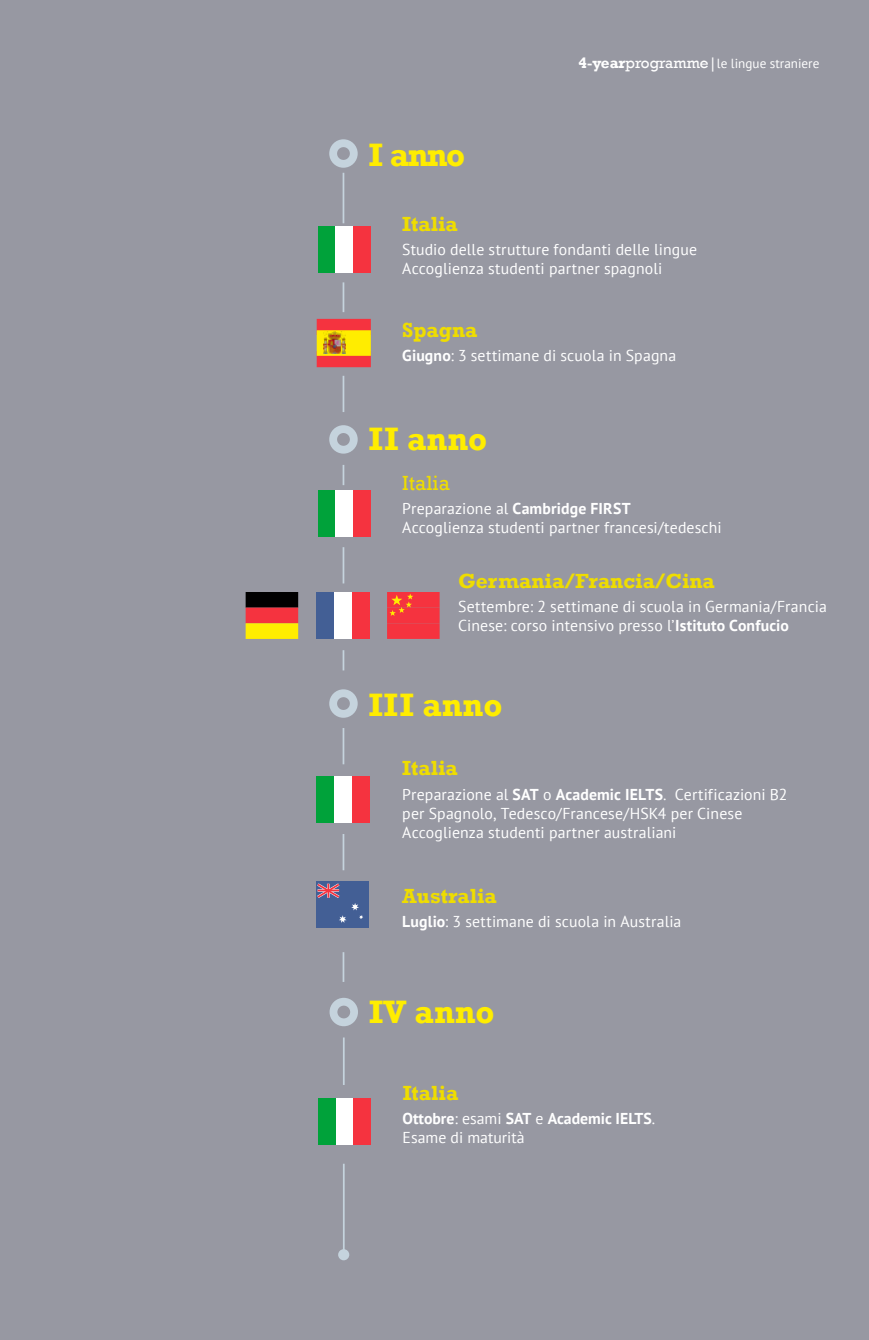
<style>
.page{position:relative;width:869px;height:1340px;background:#fff}
.page>*{position:absolute;margin:0;border:0;box-sizing:border-box;transform-origin:0 0}
.t1{font:700 33.25px "Rockwell";color:#ffed00}
.t2{font:700 21px "Rockwell";color:#efdd00}
.t3{font:21px "Rockwell";color:#efdd00}
.t4{font:15.75px/19.2px "PT Sans";letter-spacing:.01em;color:#fff}
.t5{font:700 15.75px/19.2px "PT Sans";color:#fff}
.t6{font:13.12px "PT Sans";color:#fff}
.s1{font-family:"Rockwell";font-weight:700;font-size:15.4px}
.s2{font-family:"Rockwell";font-size:15.4px}
.s3{font-weight:700}
.s4{font-weight:400}
</style>
<div class="page">
<div style="left:0;top:1px;width:868px;height:1338px;background:#9798a2"></div>
<hr style="left:342px;top:728px;width:2px;height:36px;background:#c5d3dd">
<hr style="left:342px;top:952px;width:2px;height:29px;background:#c5d3dd">
<div style="left:245px;top:592px;width:53px;height:15px;background:#000"></div>
<div style="left:245px;top:607px;width:53px;height:16px;background:#f5333f"></div>
<div style="left:245px;top:623px;width:53px;height:16px;background:#ffed00"></div>
<div style="left:329px;top:689px;width:28px;height:28px;border:8px solid #c5d3dd;border-radius:50%"></div>
<div style="left:387px;top:592px;width:52px;height:15px;background:#f5333f"></div>
<div style="left:387px;top:607px;width:52px;height:16px;background:#f5333f"></div>
<div style="left:387px;top:623px;width:52px;height:16px;background:#f5333f"></div>
<svg style="left:389px;top:593px;width:24px;height:23px"></svg>
<div style="left:316px;top:592px;width:18px;height:47px;background:#435f95"></div>
<div style="left:334px;top:592px;width:17px;height:47px;background:#fff"></div>
<div style="left:351px;top:592px;width:18px;height:47px;background:#f5333f"></div>
<div style="left:316px;top:775px;width:18px;height:47px;background:#00a23a"></div>
<div style="left:334px;top:775px;width:17px;height:47px;background:#fff"></div>
<div style="left:351px;top:775px;width:18px;height:47px;background:#f5333f"></div>
<div style="left:316px;top:881px;width:52px;height:47px;background:#435f95"></div>
<svg style="left:317px;top:883px;width:46px;height:39px"></svg>
<hr style="left:317px;top:889px;width:22px;height:2px;background:#f5333f">
<hr style="left:342px;top:465px;width:2px;height:20px;background:#c5d3dd">
<hr style="left:342px;top:650px;width:2px;height:20px;background:#c5d3dd">
<hr style="left:342px;top:547px;width:2px;height:36px;background:#c5d3dd">
<hr style="left:342px;top:834px;width:2px;height:36px;background:#c5d3dd">
<div style="left:329px;top:425px;width:28px;height:28px;border:8px solid #c5d3dd;border-radius:50%"></div>
<div style="left:317px;top:490px;width:18px;height:47px;background:#00a23a"></div>
<div style="left:335px;top:490px;width:18px;height:47px;background:#fff"></div>
<div style="left:353px;top:490px;width:18px;height:47px;background:#f5333f"></div>
<hr style="left:342px;top:173px;width:2px;height:50px;background:#c5d3dd">
<hr style="left:342px;top:376px;width:2px;height:36px;background:#c5d3dd">
<hr style="left:342px;top:282px;width:2px;height:30px;background:#c5d3dd">
<div style="left:329px;top:139px;width:28px;height:29px;border:8px solid #c5d3dd;border-radius:50%"></div>
<div style="left:317px;top:226px;width:18px;height:46px;background:#00a23a"></div>
<div style="left:335px;top:226px;width:18px;height:46px;background:#fff"></div>
<div style="left:353px;top:226px;width:18px;height:46px;background:#f5333f"></div>
<hr style="left:343px;top:1037px;width:1px;height:47px;background:#c5d3dd">
<hr style="left:343px;top:1163px;width:1px;height:91px;background:#c5d3dd">
<div style="left:329px;top:997px;width:29px;height:29px;border:8px solid #c5d3dd;border-radius:50%"></div>
<div style="left:318px;top:1097px;width:17px;height:47px;background:#00a23a"></div>
<div style="left:335px;top:1097px;width:18px;height:47px;background:#fff"></div>
<div style="left:353px;top:1097px;width:18px;height:47px;background:#f5333f"></div>
<div style="left:338px;top:1249px;width:11px;height:11px;background:#c5d3dd;border-radius:50%"></div>
<div style="left:316px;top:319px;width:54px;height:16px;background:#f5333f"></div>
<div style="left:316px;top:351px;width:54px;height:16px;background:#f5333f"></div>
<div style="left:316px;top:330px;width:54px;height:26px;background:#ffed00"></div>
<img style="left:324px;top:332px;width:21px;height:21px">
<h1 class="t1" style="left:368px;top:134px;width:98px">I anno</h1>
<h2 class="t2" style="left:402px;top:211px;width:57px">Italia</h2>
<p class="t6" style="left:578px;top:55px;width:242px"><span class="s1">4-year</span><span class="s2">programme|</span>le lingue straniere</p>
<p class="t4" style="left:402px;top:239px;width:296px">Studio delle strutture fondanti delle lingue<br>Accoglienza studenti partner spagnoli</p>
<h2 class="t2" style="left:402px;top:317px;width:77px">Spagna</h2>
<p class="t4" style="left:402px;top:345px;width:275px"><span class="s3">Giugno</span>: 3 settimane di scuola in Spagna</p>
<h1 class="t1" style="left:368px;top:419px;width:120px">I I anno</h1>
<h2 class="t3" style="left:402px;top:470px;width:49px">Italia</h2>
<p class="t4" style="left:402px;top:498px;width:321px">Preparazione al <span class="s3">Cambridge FIRST<br></span>Accoglienza studenti partner francesi/tedeschi</p>
<h2 class="t2" style="left:458px;top:568px;width:258px">Germania/Francia/Cina</h2>
<p class="t4" style="left:458px;top:596px;width:370px">Settembre: 2 settimane di scuola in Germania/Francia<br>Cinese: corso intensivo presso l’<span class="s3">Istituto Confucio</span></p>
<h1 class="t1" style="left:368px;top:684px;width:135px">II I anno</h1>
<h2 class="t2" style="left:402px;top:755px;width:57px">Italia</h2>
<p class="t4" style="left:402px;top:784px;width:386px">Preparazione al <span class="s3">SAT</span> o <span class="s3">Academic IELTS</span>. Certificazioni B2 per Spagnolo, Tedesco/Francese/HSK4 per Cinese<br>Accoglienza studenti partner australiani</p>
<h2 class="t2" style="left:402px;top:882px;width:96px">Australia</h2>
<p class="t4" style="left:402px;top:911px;width:280px"><span class="s3">Luglio</span>: 3 settimane di scuola in Australia</p>
<h1 class="t1" style="left:369px;top:991px;width:127px">I V anno</h1>
<h2 class="t2" style="left:402px;top:1080px;width:57px">Italia</h2>
<p class="t5" style="left:402px;top:1108px;width:254px">Ottobre<span class="s4">: esami</span> SAT <span class="s4">e</span> Academic IELTS<span class="s4">.<br>Esame di maturità</span></p>
</div>
